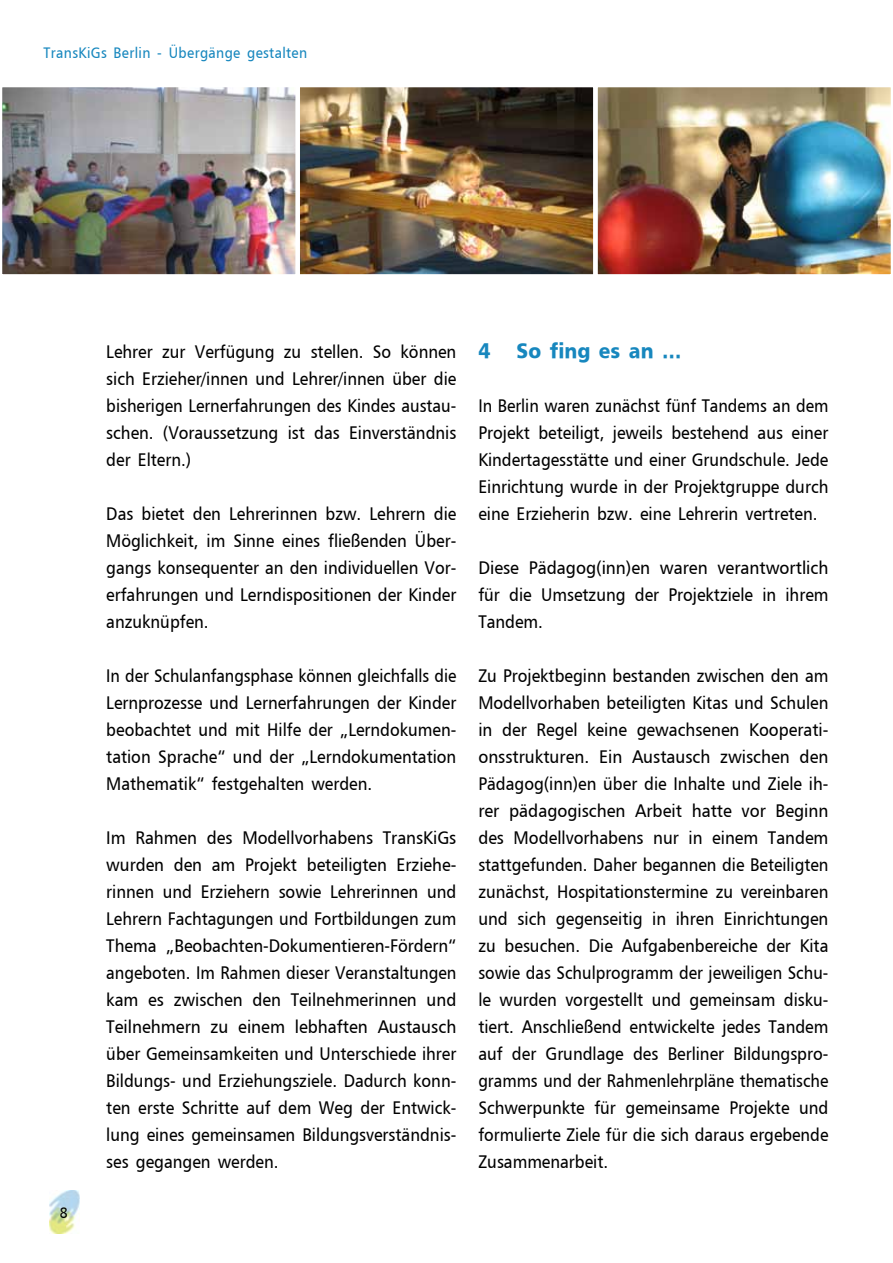
<style>
.page{position:relative;width:893px;height:1263px;background:#fff}
.page>*{position:absolute;margin:0;border:0;box-sizing:border-box;transform-origin:0 0}
.t1{font:21px "Sen BJS Bold";letter-spacing:.005em;color:#1787be}
.t2{font:18px/27px "Sen BJS Normal";color:#000;text-align:justify}
.t3{font:15px "Sen BJS Normal";letter-spacing:.025em;color:#1787be}
.t4{font:15px "Sen BJS Normal";color:#000}
</style>
<div class="page">
<img style="left:300px;top:88px;width:293px;height:186px">
<img style="left:598px;top:87px;width:293px;height:188px">
<div style="left:295px;top:83px;width:303px;height:196px;border:4px solid #fff"></div>
<img style="left:2px;top:83px;width:298px;height:196px">
<img style="left:49px;top:1191px;width:31px;height:42px">
<p class="t3" style="left:44px;top:43px;width:265px">TransKiGs Berlin - Übergänge gestalten</p>
<p class="t4" style="left:60px;top:1203px;width:9px">8</p>
<p class="t2" style="left:106px;top:338px;width:352px">Lehrer zur Verfügung zu stellen. So können sich Erzieher/innen und Lehrer/innen über die bisherigen Lernerfahrungen des Kindes austau&shy;schen. (Voraussetzung ist das Einverständnis der Eltern.)</p>
<p class="t2" style="left:106px;top:500px;width:352px">Das bietet den Lehrerinnen bzw. Lehrern die Möglichkeit, im Sinne eines fließenden Über&shy;gangs konsequenter an den individuellen Vor&shy;erfahrungen und Lerndispositionen der Kinder anzuknüpfen.</p>
<p class="t2" style="left:106px;top:662px;width:352px">In der Schulanfangsphase können gleichfalls die Lernprozesse und Lernerfahrungen der Kinder beobachtet und mit Hilfe der „Lerndokumen&shy;tation Sprache“ und der „Lerndokumentation Mathematik“ festgehalten werden.</p>
<p class="t2" style="left:106px;top:824px;width:352px">Im Rahmen des Modellvorhabens TransKiGs wurden den am Projekt beteiligten Erziehe&shy;rinnen und Erziehern sowie Lehrerinnen und Lehrern Fachtagungen und Fortbildungen zum Thema „Beobachten-Dokumentieren-Fördern“ angeboten. Im Rahmen dieser Veranstaltungen kam es zwischen den Teilnehmerinnen und Teilnehmern zu einem lebhaften Austausch über Gemeinsamkeiten und Unterschiede ihrer Bildungs- und Erziehungsziele. Dadurch konn&shy;ten erste Schritte auf dem Weg der Entwick&shy;lung eines gemeinsamen Bildungsverständnis&shy;ses gegangen werden.</p>
<p class="t1" style="left:478px;top:337px;width:13px">4</p>
<p class="t1" style="left:517px;top:337px;width:166px">So fing es an …</p>
<p class="t2" style="left:478px;top:392px;width:352px">In Berlin waren zunächst fünf Tandems an dem Projekt beteiligt, jeweils bestehend aus einer Kindertagesstätte und einer Grundschule. Jede Einrichtung wurde in der Projektgruppe durch eine Erzieherin bzw. eine Lehrerin vertreten.</p>
<p class="t2" style="left:478px;top:554px;width:352px">Diese Pädagog(inn)en waren verantwortlich für die Umsetzung der Projektziele in ihrem Tandem.</p>
<p class="t2" style="left:478px;top:662px;width:352px">Zu Projektbeginn bestanden zwischen den am Modellvorhaben beteiligten Kitas und Schulen in der Regel keine gewachsenen Kooperati&shy;onsstrukturen. Ein Austausch zwischen den Pädagog(inn)en über die Inhalte und Ziele ih&shy;rer pädagogischen Arbeit hatte vor Beginn des Modellvorhabens nur in einem Tandem stattgefunden. Daher begannen die Beteiligten zunächst, Hospitationstermine zu vereinbaren und sich gegenseitig in ihren Einrichtungen zu besuchen. Die Aufgabenbereiche der Kita sowie das Schulprogramm der jeweiligen Schu&shy;le wurden vorgestellt und gemeinsam disku&shy;tiert. Anschließend entwickelte jedes Tandem auf der Grundlage des Berliner Bildungspro&shy;gramms und der Rahmenlehrpläne thematische Schwerpunkte für gemeinsame Projekte und formulierte Ziele für die sich daraus ergebende Zusammenarbeit.</p>
</div>
